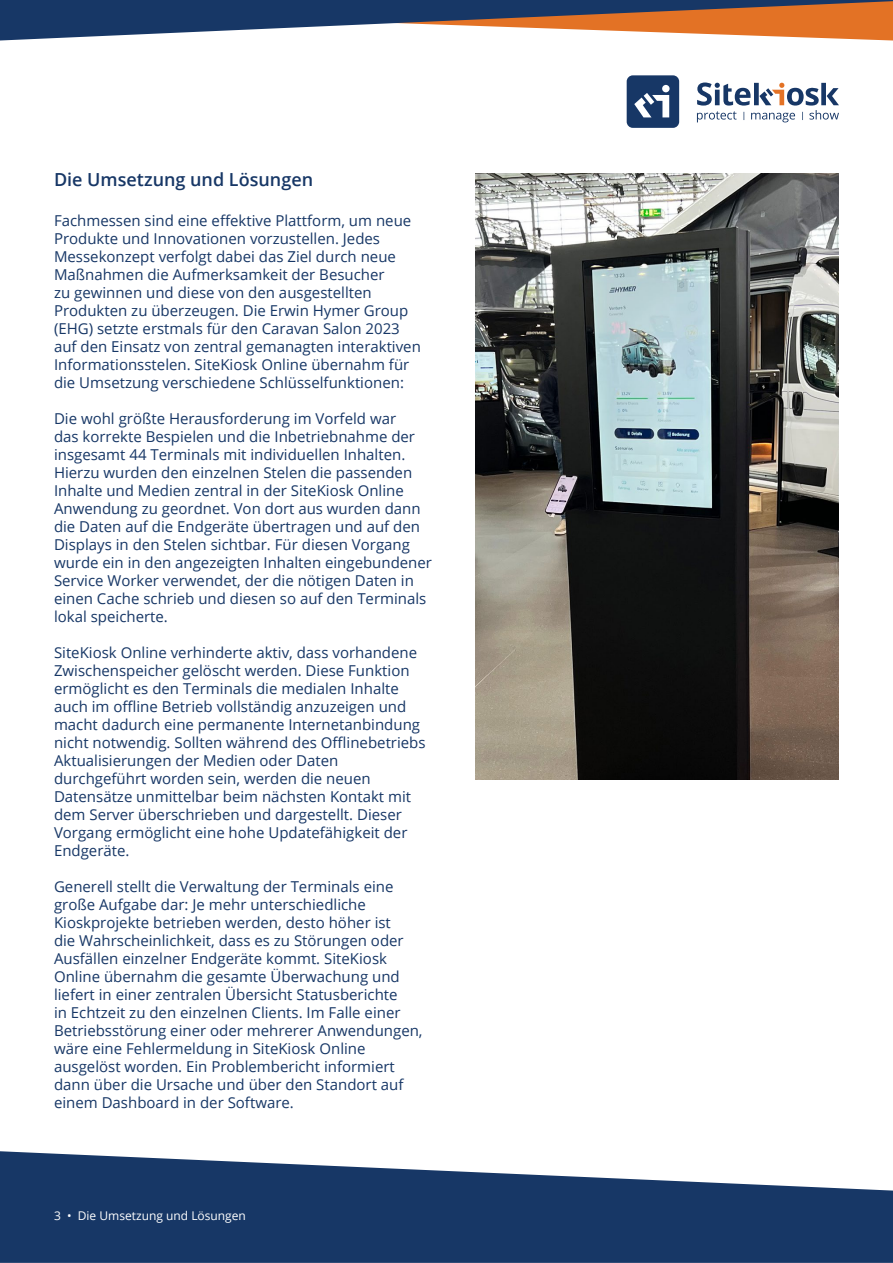
<style>
.page{position:relative;width:893px;height:1263px;background:#fff}
.page>*{position:absolute;margin:0;border:0;box-sizing:border-box;transform-origin:0 0}
.t1{font:600 18px "Open Sans";color:#173766}
.t2{font:15px/18px "Open Sans";color:#173766}
.t3{font:12px "Open Sans";color:#fff}
</style>
<div class="page">
<svg style="left:0;top:1151px;width:893px;height:112px;fill:#173766"></svg>
<svg style="left:0;top:0;width:893px;height:41px"></svg>
<div style="left:627px;top:75px;width:52px;height:53px;background:#173766;border-radius:6px"></div>
<svg style="left:697px;top:83px;width:142px;height:39px"></svg>
<svg style="left:634px;top:85px;width:36px;height:32px"></svg>
<img style="left:476px;top:173px;width:362px;height:606px">
<p class="t1" style="left:54px;top:167px;width:261px">Die Umsetzung und Lösungen</p>
<p class="t2" style="left:54px;top:211px;width:368px">Fachmessen sind eine effektive Plattform, um neue Produkte und Innovationen vorzustellen. Jedes Messekonzept verfolgt dabei das Ziel durch neue Maßnahmen die Aufmerksamkeit der Besucher<br>zu gewinnen und diese von den ausgestellten Produkten zu überzeugen. Die Erwin Hymer Group (EHG) setzte erstmals für den Caravan Salon 2023 auf den Einsatz von zentral gemanagten interaktiven Informationsstelen. SiteKiosk Online übernahm für die Umsetzung verschiedene Schlüsselfunktionen:</p>
<p class="t2" style="left:54px;top:409px;width:380px">Die wohl größte Herausforderung im Vorfeld war<br>das korrekte Bespielen und die Inbetriebnahme der insgesamt 44 Terminals mit individuellen Inhalten.<br>Hierzu wurden den einzelnen Stelen die passenden Inhalte und Medien zentral in der SiteKiosk Online Anwendung zu geordnet. Von dort aus wurden dann die Daten auf die Endgeräte übertragen und auf den Displays in den Stelen sichtbar. Für diesen Vorgang wurde ein in den angezeigten Inhalten eingebundener Service Worker verwendet, der die nötigen Daten in einen Cache schrieb und diesen so auf den Terminals lokal speicherte.</p>
<p class="t2" style="left:54px;top:643px;width:373px">SiteKiosk Online verhinderte aktiv, dass vorhandene Zwischenspeicher gelöscht werden. Diese Funktion ermöglicht es den Terminals die medialen Inhalte auch im offline Betrieb vollständig anzuzeigen und macht dadurch eine permanente Internetanbindung nicht notwendig. Sollten während des Offlinebetriebs Aktualisierungen der Medien oder Daten durchgeführt worden sein, werden die neuen Datensätze unmittelbar beim nächsten Kontakt mit dem Server überschrieben und dargestellt. Dieser Vorgang ermöglicht eine hohe Updatefähigkeit der Endgeräte.</p>
<p class="t2" style="left:54px;top:877px;width:370px">Generell stellt die Verwaltung der Terminals eine große Aufgabe dar: Je mehr unterschiedliche Kioskprojekte betrieben werden, desto höher ist<br>die Wahrscheinlichkeit, dass es zu Störungen oder Ausfällen einzelner Endgeräte kommt. SiteKiosk Online übernahm die gesamte Überwachung und liefert in einer zentralen Übersicht Statusberichte<br>in Echtzeit zu den einzelnen Clients. Im Falle einer Betriebsstörung einer oder mehrerer Anwendungen, wäre eine Fehlermeldung in SiteKiosk Online ausgelöst worden. Ein Problembericht informiert dann über die Ursache und über den Standort auf einem Dashboard in der Software.</p>
<p class="t3" style="left:54px;top:1207px;width:193px">3 • Die Umsetzung und Lösungen</p>
</div>
